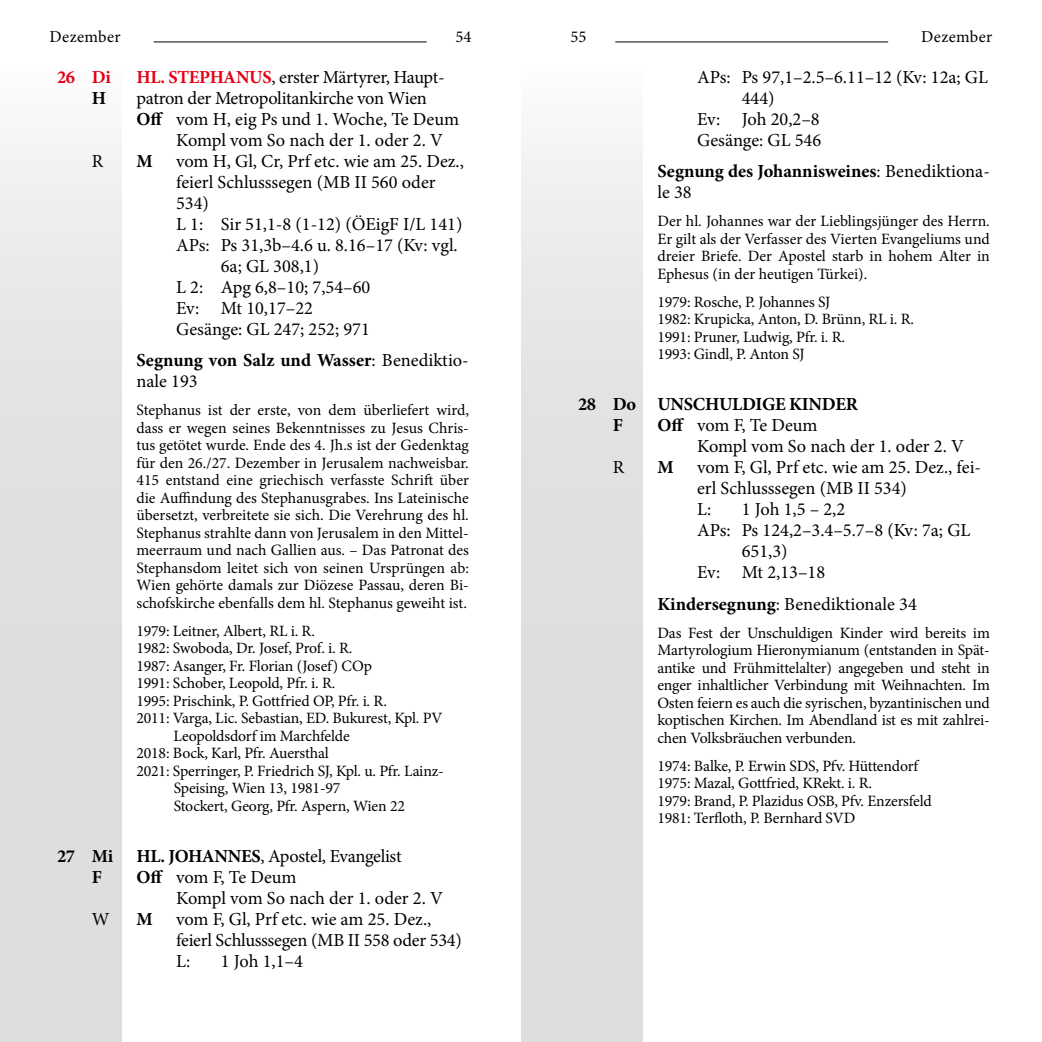
<style>
.page{position:relative;width:1042px;height:1042px;background:#fff}
.page>*{position:absolute;margin:0;border:0;box-sizing:border-box;transform-origin:0 0}
.t1{font:18.38px/21px "Minion Pro";letter-spacing:-.005em;color:#000}
.t2{font:700 18.38px/21px "Minion Pro";letter-spacing:-.005em;color:#000}
.t3{font:700 18.38px "Minion Pro";color:#e30015}
.t4{font:16.62px "Minion Pro";letter-spacing:.02em;color:#000}
.t5{font:15.75px/17.5px "Minion Pro";letter-spacing:-.01em;color:#000;text-align:justify}
.s1{font-weight:400}
.s2{font-weight:700;color:#e30015}
.s3{font-weight:700}
</style>
<div class="page">
<div style="left:0;top:69px;width:122px;height:973px;background:linear-gradient(to bottom,#f0f0f0,#d6d8d8)"></div>
<div style="left:521px;top:69px;width:121px;height:973px;background:linear-gradient(to bottom,#f0f0f0,#d6d8d8)"></div>
<hr style="left:615px;top:41px;width:273px;height:1px;background:#000">
<hr style="left:154px;top:41px;width:273px;height:1px;background:#000">
<p class="t4" style="left:50px;top:25px;width:73px">Dezember</p>
<p class="t4" style="left:455px;top:25px;width:17px">54</p>
<p class="t4" style="left:570px;top:25px;width:17px">55</p>
<p class="t4" style="left:921px;top:25px;width:73px">Dezember</p>
<p class="t1" style="left:697px;top:67px;width:292px">APs: Ps 97,1–2.5–6.11–12 (Kv: 12a; GL</p>
<p class="t1" style="left:742px;top:88px;width:34px">444)</p>
<p class="t1" style="left:697px;top:109px;width:124px">Ev: Joh 20,2–8</p>
<p class="t1" style="left:697px;top:130px;width:126px">Gesänge: GL 546</p>
<p class="t2" style="left:657px;top:161px;width:334px">Segnung des Johannisweines<span class="s1">: Benediktiona&shy;le 38</span></p>
<p class="t5" style="left:657px;top:213px;width:334px">Der hl. Johannes war der Lieblingsjünger des Herrn.<br>Er gilt als der Verfasser des Vierten Evangeliums und dreier Briefe. Der Apostel starb in hohem Alter in Ephesus (in der heutigen Türkei).</p>
<p class="t5" style="left:657px;top:293px;width:256px;text-align:left">1979: Rosche, P. Johannes SJ<br>1982: Krupicka, Anton, D. Brünn, RL i. R.<br>1991: Pruner, Ludwig, Pfr. i. R.<br>1993: Gindl, P. Anton SJ</p>
<p class="t2" style="left:613px;top:393px;width:247px;text-indent:-35px">28 Do UNSCHULDIGE KINDER<br>F</p>
<p class="t3" style="left:57px;top:64px;width:55px">26 Di</p>
<p class="t1" style="left:136px;top:67px;width:310px"><span class="s2">HL. STEPHANUS</span>, erster Märtyrer, Haupt-</p>
<p class="t2" style="left:92px;top:87px;width:16px">H</p>
<p class="t1" style="left:136px;top:88px;width:292px">patron der Metropolitankirche von Wien</p>
<p class="t1" style="left:136px;top:109px;width:324px"><span class="s3">Off</span> vom H, eig Ps und 1. Woche, Te Deum</p>
<p class="t1" style="left:176px;top:130px;width:268px">Kompl vom So nach der 1. oder 2. V</p>
<p class="t1" style="left:92px;top:151px;width:13px">R</p>
<p class="t2" style="left:136px;top:150px;width:18px">M</p>
<p class="t1" style="left:176px;top:151px;width:289px">vom H, Gl, Cr, Prf etc. wie am 25. Dez.,</p>
<p class="t1" style="left:176px;top:172px;width:261px">feierl Schlusssegen (MB II 560 oder</p>
<p class="t1" style="left:176px;top:193px;width:34px">534)</p>
<p class="t1" style="left:176px;top:214px;width:288px">L 1: Sir 51,1-8 (1-12) (ÖEigF I/L 141)</p>
<p class="t1" style="left:176px;top:235px;width:281px">APs: Ps 31,3b–4.6 u. 8.16–17 (Kv: vgl.</p>
<p class="t1" style="left:221px;top:256px;width:100px">6a; GL 308,1)</p>
<p class="t1" style="left:176px;top:277px;width:196px">L 2: Apg 6,8–10; 7,54–60</p>
<p class="t1" style="left:176px;top:298px;width:138px">Ev: Mt 10,17–22</p>
<p class="t1" style="left:176px;top:319px;width:195px">Gesänge: GL 247; 252; 971</p>
<p class="t2" style="left:136px;top:350px;width:334px">Segnung von Salz und Wasser<span class="s1">: Benediktio&shy;nale 193</span></p>
<p class="t5" style="left:136px;top:402px;width:334px">Stephanus ist der erste, von dem überliefert wird, dass er wegen seines Bekenntnisses zu Jesus Chris&shy;tus getötet wurde. Ende des 4. Jh.s ist der Gedenktag für den 26./27. Dezember in Jerusalem nachweisbar.<br>415 entstand eine griechisch verfasste Schrift über die Auffindung des Stephanusgrabes. Ins Lateinische übersetzt, verbreitete sie sich. Die Verehrung des hl.<br>Stephanus strahlte dann von Jerusalem in den Mittel&shy;meerraum und nach Gallien aus. – Das Patronat des Stephansdom leitet sich von seinen Ursprüngen ab:<br>Wien gehörte damals zur Diözese Passau, deren Bi&shy;schofskirche ebenfalls dem hl. Stephanus geweiht ist.</p>
<p class="t5" style="left:136px;top:622px;width:178px">1979: Leitner, Albert, RL i. R.</p>
<p class="t5" style="left:136px;top:640px;width:216px">1982: Swoboda, Dr. Josef, Prof. i. R.</p>
<p class="t5" style="left:136px;top:657px;width:237px">1987: Asanger, Fr. Florian (Josef) COp</p>
<p class="t5" style="left:136px;top:675px;width:199px">1991: Schober, Leopold, Pfr. i. R.</p>
<p class="t5" style="left:136px;top:692px;width:250px">1995: Prischink, P. Gottfried OP, Pfr. i. R.</p>
<p class="t5" style="left:136px;top:710px;width:308px">2011: Varga, Lic. Sebastian, ED. Bukurest, Kpl. PV</p>
<p class="t5" style="left:174px;top:727px;width:178px">Leopoldsdorf im Marchfelde</p>
<p class="t5" style="left:136px;top:745px;width:194px">2018: Bock, Karl, Pfr. Auersthal</p>
<p class="t5" style="left:136px;top:762px;width:309px">2021: Sperringer, P. Friedrich SJ, Kpl. u. Pfr. Lainz-</p>
<p class="t5" style="left:174px;top:780px;width:168px">Speising, Wien 13, 1981-97</p>
<p class="t5" style="left:174px;top:797px;width:233px">Stockert, Georg, Pfr. Aspern, Wien 22</p>
<p class="t2" style="left:57px;top:845px;width:58px">27 Mi</p>
<p class="t1" style="left:136px;top:845px;width:267px"><span class="s3">HL. JOHANNES</span>, Apostel, Evangelist</p>
<p class="t2" style="left:92px;top:866px;width:12px">F</p>
<p class="t1" style="left:176px;top:866px;width:268px;text-indent:-40px"><span class="s3">Off</span> vom F, Te Deum<br>Kompl vom So nach der 1. oder 2. V</p>
<p class="t1" style="left:92px;top:908px;width:19px">W</p>
<p class="t2" style="left:136px;top:908px;width:18px">M</p>
<p class="t1" style="left:176px;top:908px;width:287px">vom F, Gl, Prf etc. wie am 25. Dez., feierl Schlusssegen (MB II 558 oder 534)<br>L:</p>
<p class="t1" style="left:697px;top:415px;width:268px;text-indent:-40px"><span class="s3">Off</span> vom F, Te Deum<br>Kompl vom So nach der 1. oder 2. V</p>
<p class="t1" style="left:613px;top:457px;width:13px">R</p>
<p class="t2" style="left:657px;top:456px;width:18px">M</p>
<p class="t1" style="left:697px;top:457px;width:285px">vom F, Gl, Prf etc. wie am 25. Dez., fei&shy;erl Schlusssegen (MB II 534)<br>L:</p>
<p class="t1" style="left:742px;top:499px;width:105px">1 Joh 1,5 – 2,2</p>
<p class="t1" style="left:697px;top:520px;width:275px">APs: Ps 124,2–3.4–5.7–8 (Kv: 7a; GL</p>
<p class="t1" style="left:742px;top:541px;width:47px">651,3)</p>
<p class="t1" style="left:697px;top:562px;width:130px">Ev: Mt 2,13–18</p>
<p class="t1" style="left:657px;top:593px;width:261px"><span class="s3">Kindersegnung</span>: Benediktionale 34</p>
<p class="t5" style="left:657px;top:624px;width:334px">Das Fest der Unschuldigen Kinder wird bereits im Martyrologium Hieronymianum (entstanden in Spät&shy;antike und Frühmittelalter) angegeben und steht in enger inhaltlicher Verbindung mit Weihnachten. Im Osten feiern es auch die syrischen, byzantinischen und koptischen Kirchen. Im Abendland ist es mit zahlrei&shy;chen Volksbräuchen verbunden.</p>
<p class="t5" style="left:657px;top:757px;width:276px;text-align:left">1974: Balke, P. Erwin SDS, Pfv. Hüttendorf 1975: Mazal, Gottfried, KRekt. i. R.<br>1979: Brand, P. Plazidus OSB, Pfv. Enzersfeld 1981: Terfloth, P. Bernhard SVD</p>
<p class="t1" style="left:221px;top:950px;width:84px">1 Joh 1,1–4</p>
</div>
